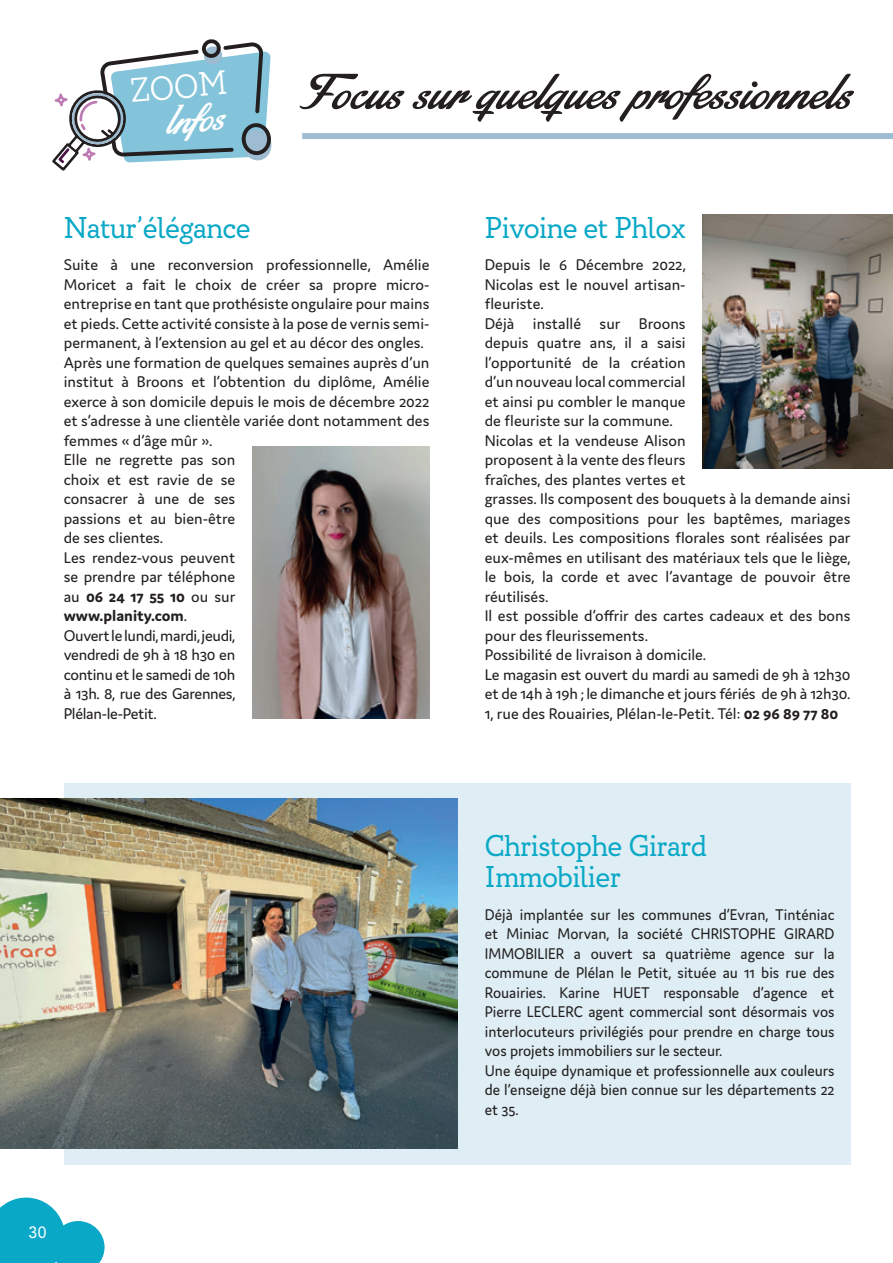
<style>
.page{position:relative;width:893px;height:1263px;background:#fff}
.page>*{position:absolute;margin:0;border:0;box-sizing:border-box;transform-origin:0 0}
.t1{font:52.5px "Stainy Personal Use Only";color:#231f20}
.t2{font:41.4px "Stainy Personal Use Only";color:#fff}
.t3{font:300 33.75px "Circe Slab A Narrow";color:#fff}
.t4{font:30px/31.5px "Circe Slab A";color:#09a8c7;scale:.95 1}
.t5{font:16.5px/19.5px "Domus";color:#231f20;text-align:justify}
.t6{font:16.5px/19.5px "Domus";color:#231f20;text-align:justify;scale:.95 1}
.t7{font:16.5px "Circe Slab A";color:#fff}
.s1{font-weight:700}
</style>
<div class="page">
<div style="left:64px;top:783px;width:786px;height:381px;background:#deeef4"></div>
<img style="left:252px;top:446px;width:177px;height:273px">
<img style="left:703px;top:215px;width:190px;height:254px">
<svg style="left:52px;top:39px;width:220px;height:132px"></svg>
<div style="left:302px;top:133px;width:591px;height:6px;background:#9dbcd2"></div>
<img style="left:0;top:799px;width:457px;height:349px">
<svg style="left:0;top:1197px;width:105px;height:66px"></svg>
<p class="t3" style="left:129px;top:72px;width:98px;rotate:-5deg">ZOOM</p>
<p class="t1" style="left:299px;top:63px;width:553px">Focus sur quelques professionnels</p>
<p class="t2" style="left:163px;top:99px;width:60px;rotate:-5deg">Infos</p>
<p class="t4" style="left:64px;top:213px;width:198px">Natur’élégance</p>
<p class="t5" style="left:64px;top:255px;width:367px">Suite à une reconversion professionnelle, Amélie Moricet a fait le choix de créer sa propre micro&shy;entreprise en tant que prothésiste ongulaire pour mains et pieds. Cette activité consiste à la pose de vernis semi&shy;permanent, à l’extension au gel et au décor des ongles.</p>
<p class="t5" style="left:64px;top:353px;width:367px">Après une formation de quelques semaines auprès d’un institut à Broons et l’obtention du diplôme, Amélie exerce à son domicile depuis le mois de décembre 2022 et s’adresse à une clientèle variée dont notamment des femmes « d’âge mûr ».</p>
<p class="t5" style="left:64px;top:450px;width:173px">Elle ne regrette pas son choix et est ravie de se consacrer à une de ses passions et au bien-être de ses clientes.</p>
<p class="t5" style="left:64px;top:548px;width:173px">Les rendez-vous peuvent se prendre par téléphone au <span class="s1">06 24 17 55 10</span> ou sur <span class="s1">www.planity.com</span>.</p>
<p class="t5" style="left:64px;top:626px;width:173px">Ouvert le lundi, mardi, jeudi, vendredi de 9h à 18 h30 en continu et le samedi de 10h à 13h. 8, rue des Garennes, Plélan-le-Petit.</p>
<p class="t4" style="left:485px;top:213px;width:213px">Pivoine et Phlox</p>
<p class="t5" style="left:485px;top:255px;width:202px">Depuis le 6 Décembre 2022, Nicolas est le nouvel artisan&shy;fleuriste.</p>
<p class="t5" style="left:485px;top:314px;width:202px">Déjà installé sur Broons depuis quatre ans, il a saisi l’opportunité de la création d’un nouveau local commercial et ainsi pu combler le manque de fleuriste sur la commune.</p>
<p class="t5" style="left:485px;top:431px;width:367px;text-align:left">Nicolas et la vendeuse Alison<br>proposent à la vente des fleurs<br>fraîches, des plantes vertes et<br>grasses. Ils composent des bouquets à la demande ainsi que des compositions pour les baptêmes, mariages et deuils. Les compositions florales sont réalisées par eux-mêmes en utilisant des matériaux tels que le liège, le bois, la corde et avec l’avantage de pouvoir être réutilisés.</p>
<p class="t5" style="left:485px;top:606px;width:367px">Il est possible d’offrir des cartes cadeaux et des bons pour des fleurissements.</p>
<p class="t5" style="left:485px;top:645px;width:223px">Possibilité de livraison à domicile.</p>
<p class="t5" style="left:485px;top:665px;width:367px">Le magasin est ouvert du mardi au samedi de 9h à 12h30 et de 14h à 19h ; le dimanche et jours fériés de 9h à 12h30.</p>
<p class="t5" style="left:485px;top:704px;width:355px">1, rue des Rouairies, Plélan-le-Petit. Tél: <span class="s1">02 96 89 77 80</span></p>
<p class="t7" style="left:29px;top:1223px;width:20px">30</p>
<p class="t4" style="left:485px;top:831px;width:235px">Christophe Girard<br>Immobilier</p>
<p class="t6" style="left:485px;top:904px;width:370px">Déjà implantée sur les communes d’Evran, Tinténiac et Miniac Morvan, la société CHRISTOPHE GIRARD IMMOBILIER a ouvert sa quatrième agence sur la commune de Plélan le Petit, située au 11 bis rue des Rouairies. Karine HUET responsable d’agence et Pierre LECLERC agent commercial sont désormais vos interlocuteurs privilégiés pour prendre en charge tous vos projets immobiliers sur le secteur.</p>
<p class="t6" style="left:485px;top:1060px;width:370px">Une équipe dynamique et professionnelle aux couleurs de l’enseigne déjà bien connue sur les départements 22 et 35.</p>
</div>
